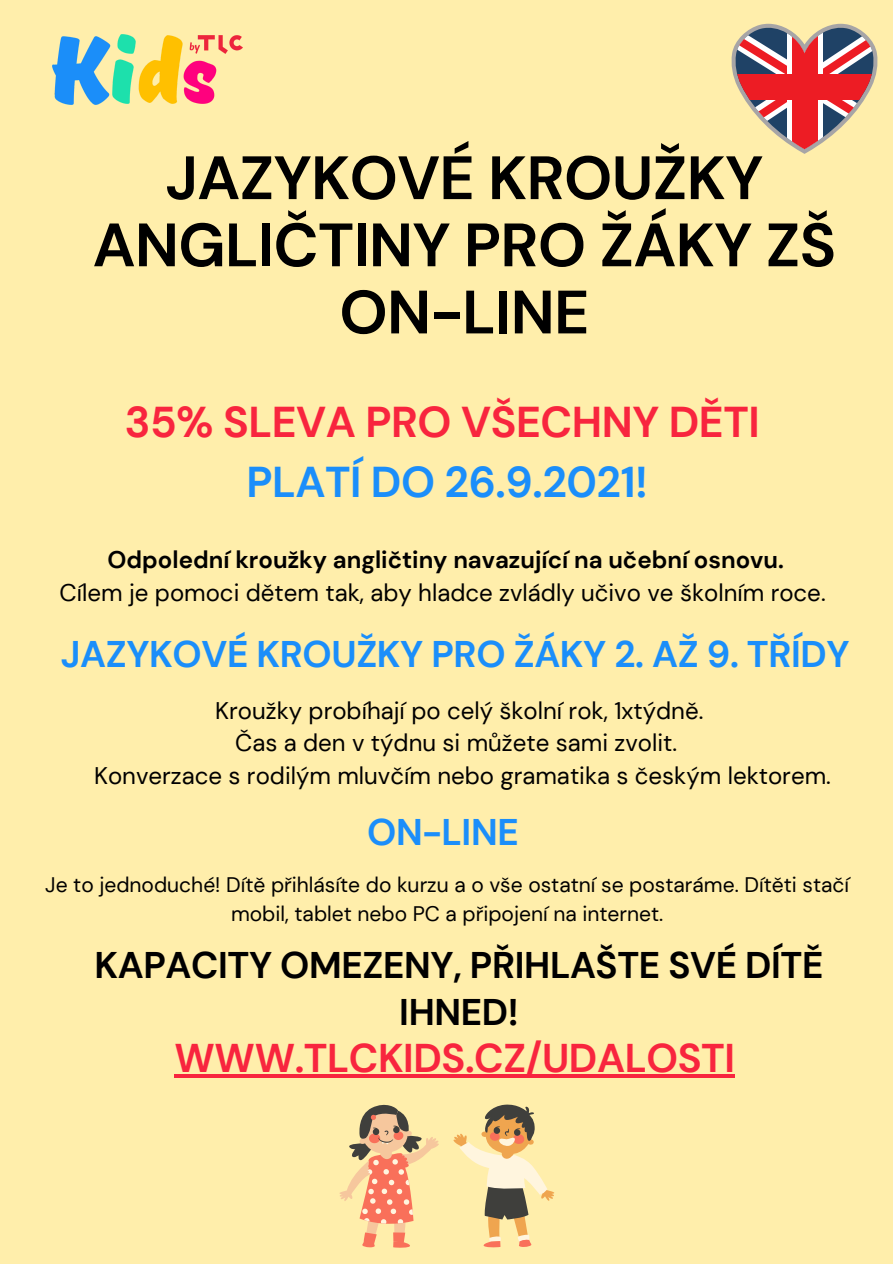
<style>
.page{position:relative;width:894px;height:1264px;background:#fff}
.page>*{position:absolute;margin:0;border:0;box-sizing:border-box;transform-origin:0 0}
.t1{font:700 61.05px/67.1px "DM Sans";letter-spacing:-.01em;color:#000;text-align:center}
.t2{font:700 43.05px "DM Sans";letter-spacing:-.01em;color:#f8253e}
.t3{font:700 43.05px "DM Sans";letter-spacing:-.01em;color:#1b8efa}
.t4{font:700 40.05px "DM Sans";letter-spacing:-.01em;color:#f8253e}
.t5{font:700 37.05px "DM Sans";letter-spacing:-.01em;color:#1b8efa}
.t6{font:700 37.05px/47.2px "DM Sans";letter-spacing:-.01em;color:#000;text-align:center}
.t7{font:24px "DM Sans";color:#000}
.t8{font:700 24px "DM Sans";color:#000}
.t9{font:21px/29.2px "DM Sans";color:#000;text-align:center}
</style>
<div class="page">
<div style="left:0;top:0;width:892px;height:1263px;background:#ffeeab"></div>
<img style="left:52px;top:34px;width:190px;height:71px">
<svg style="left:453px;top:1104px;width:101px;height:143px"></svg>
<svg style="left:339px;top:1104px;width:100px;height:143px"></svg>
<svg style="left:731px;top:24px;width:147px;height:130px"></svg>
<svg style="left:786px;top:28px;width:36px;height:121px"></svg>
<svg style="left:791px;top:28px;width:26px;height:121px;background:#e84645"></svg>
<div style="left:735px;top:74px;width:138px;height:26px;background:#ed1c24"></div>
<hr style="left:174px;top:1074px;width:560px;height:4px;background:#f8253e">
<p class="t1" style="left:165px;top:145px;width:599px">JAZYKOVÉ KROUŽKY</p>
<p class="t1" style="left:93px;top:212px;width:744px">ANGLIČTINY PRO ŽÁKY ZŠ<br>ON-LINE</p>
<p class="t2" style="left:125px;top:394px;width:636px">35% SLEVA PRO VŠECHNY DĚTI</p>
<p class="t3" style="left:246px;top:454px;width:403px">PLATÍ DO 26.9.2021!</p>
<p class="t8" style="left:108px;top:544px;width:677px">Odpolední kroužky angličtiny navazující na učební osnovu.</p>
<p class="t7" style="left:59px;top:577px;width:767px">Cílem je pomoci dětem tak, aby hladce zvládly učivo ve školním roce.</p>
<p class="t5" style="left:61px;top:630px;width:790px">JAZYKOVÉ KROUŽKY PRO ŽÁKY 2. AŽ 9. TŘÍDY</p>
<p class="t7" style="left:215px;top:695px;width:489px">Kroužky probíhají po celý školní rok, 1xtýdně.</p>
<p class="t7" style="left:235px;top:727px;width:443px">Čas a den v týdnu si můžete sami zvolit.</p>
<p class="t7" style="left:94px;top:760px;width:738px">Konverzace s rodilým mluvčím nebo gramatika s českým lektorem.</p>
<p class="t5" style="left:367px;top:808px;width:153px">ON-LINE</p>
<p class="t9" style="left:45px;top:869px;width:805px">Je to jednoduché! Dítě přihlásíte do kurzu a o vše ostatní se postaráme. Dítěti stačí mobil, tablet nebo PC a připojení na internet.</p>
<p class="t6" style="left:94px;top:941px;width:730px">KAPACITY OMEZENY, PŘIHLAŠTE SVÉ DÍTĚ<br>IHNED!</p>
<p class="t4" style="left:174px;top:1032px;width:562px">WWW.TLCKIDS.CZ/UDALOSTI</p>
</div>
